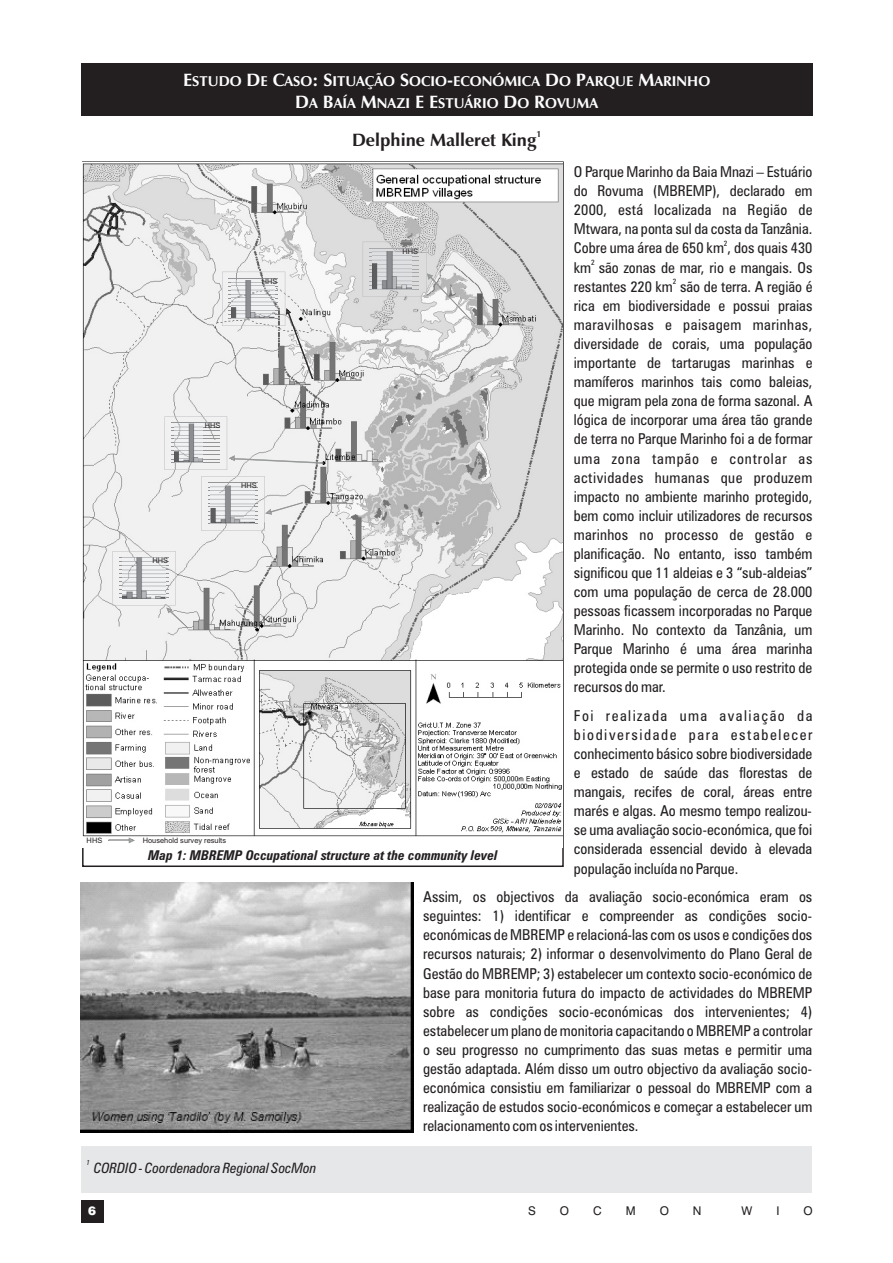
<style>
.page{position:relative;width:893px;height:1263px;background:#fff}
.page>*{position:absolute;margin:0;border:0;box-sizing:border-box;transform-origin:0 0}
.t1{font:700 18px "Zapf Humanist 601 BT";color:#231f20}
.t2{font:condensed 15px/19px "Zurich BT";color:#231f20;text-align:justify}
.t3{font:700 14.4px/22.2px "Zapf Humanist 601 BT";color:#fff;text-align:center}
.t4{font:italic condensed 14.25px "Zurich BT";color:#231f20}
.t5{font:italic 700 condensed 13.5px "Zurich BT";color:#231f20}
.t6{font:12px "Swiss 721 BT";color:#231f20}
.t7{font:900 12px "Swiss 721 BT";color:#fff}
.t8{font:700 9px "Zapf Humanist 601 BT";color:#231f20}
.t9{font:condensed 7.5px "Zurich BT";color:#231f20}
.t10{font:7.35px "Arial";color:#231f20}
.t11{font:italic condensed 7.2px "Zurich BT";color:#231f20}
.s1{font-size:18px}
</style>
<div class="page">
<div style="left:81px;top:1200px;width:22px;height:22px;background:#231f20"></div>
<div style="left:81px;top:1146px;width:731px;height:46px;background:#e6e7e9"></div>
<img style="left:83px;top:163px;width:479px;height:674px">
<svg style="left:165px;top:416px;width:158px;height:54px"></svg>
<svg style="left:113px;top:551px;width:75px;height:77px"></svg>
<svg style="left:222px;top:272px;width:91px;height:107px"></svg>
<svg style="left:363px;top:242px;width:112px;height:82px"></svg>
<svg style="left:201px;top:476px;width:102px;height:55px"></svg>
<svg style="left:108px;top:837px;width:27px;height:6px"></svg>
<div style="left:81px;top:64px;width:731px;height:52px;background:#231f20"></div>
<img style="left:81px;top:882px;width:332px;height:251px">
<p class="t3" style="left:183px;top:71px;width:528px"><span class="s1">E</span>STUDO <span class="s1">D</span>E <span class="s1">C</span>ASO<span class="s1">: S</span>ITUAÇÃO <span class="s1">S</span>OCIO<span class="s1">-</span>ECONÓMICA <span class="s1">D</span>O <span class="s1">P</span>ARQUE <span class="s1">M</span>ARINHO<br><span class="s1">D</span>A <span class="s1">B</span>AÍA <span class="s1">M</span>NAZI <span class="s1">E E</span>STUÁRIO <span class="s1">D</span>O <span class="s1">R</span>OVUMA</p>
<p class="t8" style="left:536px;top:131px;width:6px">1</p>
<p class="t1" style="left:352px;top:133px;width:186px">Delphine Malleret King</p>
<p class="t2" style="left:574px;top:163px;width:240px">O Parque Marinho da Baia Mnazi – Estuário do Rovuma (MBREMP), declarado em 2000, está localizada na Região de Mtwara, na ponta sul da costa da Tanzânia.</p>
<p class="t9" style="left:724px;top:240px;width:5px">2</p>
<p class="t2" style="left:574px;top:240px;width:240px">Cobre uma área de 650 km , dos quais 430</p>
<p class="t9" style="left:591px;top:259px;width:5px">2</p>
<p class="t2" style="left:574px;top:259px;width:240px">km são zonas de mar, rio e mangais. Os</p>
<p class="t9" style="left:673px;top:279px;width:5px">2</p>
<p class="t2" style="left:574px;top:279px;width:240px">restantes 220 km são de terra. A região é rica em biodiversidade e possui praias maravilhosas e paisagem marinhas, diversidade de corais, uma população importante de tartarugas marinhas e mamíferos marinhos tais como baleias, que migram pela zona de forma sazonal. A lógica de incorporar uma área tão grande de terra no Parque Marinho foi a de formar uma zona tampão e controlar as actividades humanas que produzem impacto no ambiente marinho protegido, bem como incluir utilizadores de recursos marinhos no processo de gestão e planificação. No entanto, isso também significou que 11 aldeias e 3 “sub-aldeias” com uma população de cerca de 28.000 pessoas ficassem incorporadas no Parque Marinho. No contexto da Tanzânia, um Parque Marinho é uma área marinha protegida onde se permite o uso restrito de recursos do mar.</p>
<p class="t2" style="left:574px;top:708px;width:240px">Foi realizada uma avaliação da biodiversidade para estabelecer conhecimento básico sobre biodiversidade e estado de saúde das florestas de mangais, recifes de coral, áreas entre marés e algas. Ao mesmo tempo realizou&shy;se uma avaliação socio-económica, que foi considerada essencial devido à elevada população incluída no Parque.</p>
<p class="t2" style="left:423px;top:889px;width:391px">Assim, os objectivos da avaliação socio-económica eram os seguintes: 1) identificar e compreender as condições socio&shy;económicas de MBREMP e relacioná-las com os usos e condições dos recursos naturais; 2) informar o desenvolvimento do Plano Geral de Gestão do MBREMP; 3) estabelecer um contexto socio-económico de base para monitoria futura do impacto de actividades do MBREMP sobre as condições socio-económicas dos intervenientes; 4) estabelecer um plano de monitoria capacitando o MBREMP a controlar o seu progresso no cumprimento das suas metas e permitir uma gestão adaptada. Além disso um outro objectivo da avaliação socio&shy;económica consistiu em familiarizar o pessoal do MBREMP com a realização de estudos socio-económicos e começar a estabelecer um relacionamento com os intervenientes.</p>
<p class="t10" style="left:402px;top:249px;width:17px">HHS</p>
<p class="t10" style="left:262px;top:278px;width:17px">HHS</p>
<p class="t10" style="left:205px;top:423px;width:17px">HHS</p>
<p class="t10" style="left:241px;top:483px;width:17px">HHS</p>
<p class="t10" style="left:152px;top:558px;width:17px">HHS</p>
<p class="t10" style="left:87px;top:837px;width:17px">HHS</p>
<p class="t10" style="left:143px;top:838px;width:85px">Household survey results</p>
<p class="t5" style="left:148px;top:850px;width:351px">Map 1: MBREMP Occupational structure at the community level</p>
<p class="t11" style="left:87px;top:1160px;width:5px">1</p>
<p class="t4" style="left:94px;top:1162px;width:224px">CORDIO - Coordenadora Regional SocMon</p>
<p class="t7" style="left:88px;top:1206px;width:9px">6</p>
<p class="t6" style="left:528px;top:1205px;width:9px">S</p>
<p class="t6" style="left:560px;top:1205px;width:11px">O</p>
<p class="t6" style="left:593px;top:1205px;width:10px">C</p>
<p class="t6" style="left:626px;top:1205px;width:11px">M</p>
<p class="t6" style="left:660px;top:1205px;width:11px">O</p>
<p class="t6" style="left:693px;top:1205px;width:10px">N</p>
<p class="t6" style="left:742px;top:1205px;width:12px">W</p>
<p class="t6" style="left:776px;top:1205px;width:5px">I</p>
<p class="t6" style="left:803px;top:1205px;width:11px">O</p>
</div>
